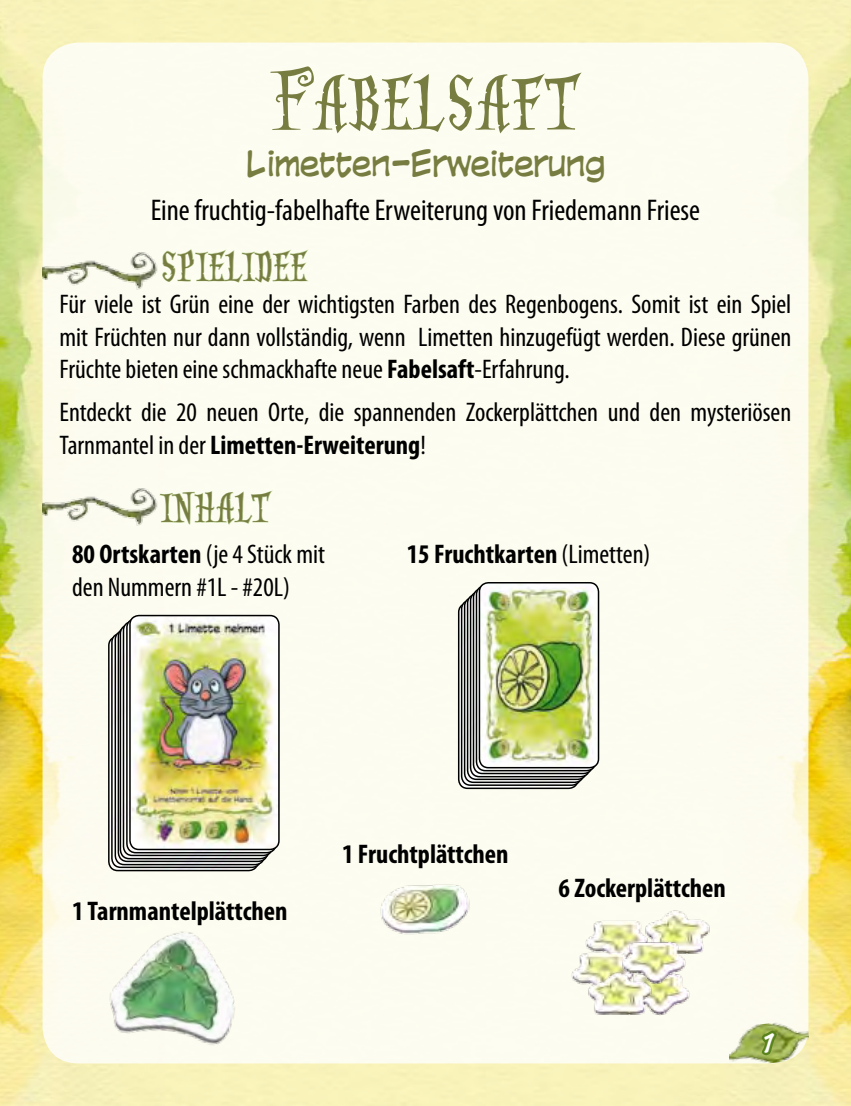
<style>
.page{position:relative;width:851px;height:1106px;background:#fff}
.page>*{position:absolute;margin:0;border:0;box-sizing:border-box;transform-origin:0 0}
.t1{font:78px "CC Altogether Ooky";letter-spacing:.05em;color:#777d40;scale:1.1 1}
.t2{font:42px "CC Altogether Ooky";letter-spacing:.05em;color:#777d40;scale:1.1 1}
.t3{font:33px "CC Comicrazy";color:#777d40}
.t4{font:condensed 30px "Myriad Pro";color:#000}
.t5{font:condensed 27px/32.4px "Myriad Pro";color:#000}
.t6{font:700 condensed 27px "Myriad Pro";color:#000}
.s1{font-family:"CC Altogether Ooky Capitals"}
.s2{font-weight:700}
.s3{font-weight:400}
</style>
<div class="page">
<img style="left:0;top:0;width:131px;height:1106px">
<img style="left:131px;top:0;width:719px;height:1106px">
<div style="left:43px;top:43px;width:765px;height:1020px;background:#fffef5;border-radius:36px"></div>
<img style="left:43px;top:252px;width:115px;height:38px">
<img style="left:43px;top:488px;width:115px;height:38px">
<img style="left:725px;top:1019px;width:86px;height:48px">
<div style="left:108px;top:636px;width:150px;height:235px;border:2px solid #000;border-radius:9px"></div>
<div style="left:111px;top:632px;width:150px;height:236px;border:2px solid #000;border-radius:9px"></div>
<div style="left:114px;top:630px;width:151px;height:235px;border:2px solid #000;border-radius:9px"></div>
<div style="left:118px;top:626px;width:150px;height:236px;border:2px solid #000;border-radius:9px"></div>
<div style="left:120px;top:624px;width:150px;height:235px;border:2px solid #000;border-radius:9px"></div>
<div style="left:123px;top:621px;width:150px;height:235px;border:2px solid #000;border-radius:9px"></div>
<div style="left:126px;top:618px;width:150px;height:235px;border:2px solid #000;border-radius:9px"></div>
<img style="left:130px;top:615px;width:149px;height:234px">
<div style="left:129px;top:615px;width:150px;height:235px;border:2px solid #000;border-radius:9px"></div>
<div style="left:458px;top:602px;width:120px;height:187px;border:2px solid #000;border-radius:9px"></div>
<div style="left:461px;top:599px;width:120px;height:187px;border:2px solid #000;border-radius:9px"></div>
<div style="left:464px;top:596px;width:120px;height:187px;border:2px solid #000;border-radius:9px"></div>
<div style="left:467px;top:593px;width:120px;height:187px;border:2px solid #000;border-radius:9px"></div>
<div style="left:469px;top:591px;width:121px;height:186px;border:2px solid #000;border-radius:9px"></div>
<div style="left:472px;top:588px;width:121px;height:186px;border:2px solid #000;border-radius:9px"></div>
<div style="left:475px;top:585px;width:121px;height:186px;border:2px solid #000;border-radius:9px"></div>
<img style="left:481px;top:582px;width:117px;height:185px">
<div style="left:478px;top:582px;width:121px;height:186px;border:2px solid #000;border-radius:9px"></div>
<img style="left:109px;top:931px;width:126px;height:115px">
<img style="left:380px;top:884px;width:90px;height:51px">
<img style="left:585px;top:920px;width:59px;height:31px">
<img style="left:571px;top:951px;width:50px;height:34px">
<img style="left:652px;top:984px;width:38px;height:31px">
<img style="left:644px;top:910px;width:66px;height:44px">
<img style="left:587px;top:971px;width:65px;height:44px">
<img style="left:621px;top:941px;width:65px;height:43px">
<svg style="left:162px;top:249px;width:147px;height:34px"></svg>
<svg style="left:159px;top:490px;width:114px;height:35px"></svg>
<svg style="left:759px;top:1027px;width:21px;height:30px"></svg>
<h1 class="t1" style="left:272px;top:64px;width:281px"><span class="s1">F</span>ABELSAFT</h1>
<p class="t3" style="left:246px;top:143px;width:360px">Limetten-Erweiterung</p>
<p class="t4" style="left:151px;top:191px;width:551px">Eine fruchtig-fabelhafte Erweiterung von Friedemann Friese</p>
<h2 class="t2" style="left:162px;top:245px;width:133px">SPIELIDEE</h2>
<p class="t5" style="left:60px;top:288px;width:733px;text-align:justify">Für viele ist Grün eine der wichtigsten Farben des Regenbogens. Somit ist ein Spiel mit Früchten nur dann vollständig, wenn Limetten hinzugefügt werden. Diese grünen Früchte bieten eine schmackhafte neue <span class="s2">Fabelsaft</span>-Erfahrung.</p>
<p class="t5" style="left:60px;top:396px;width:733px">Entdeckt die 20 neuen Orte, die spannenden Zockerplättchen und den mysteriösen<br>Tarnmantel in der <span class="s2">Limetten-Erweiterung</span>!</p>
<h2 class="t2" style="left:162px;top:487px;width:100px">INHALT</h2>
<p class="t5" style="left:72px;top:537px;width:254px"><span class="s2">80 Ortskarten</span> (je 4 Stück mit den Nummern #1L - #20L)</p>
<p class="t6" style="left:406px;top:537px;width:245px">15 Fruchtkarten <span class="s3">(Limetten)</span></p>
<p class="t6" style="left:72px;top:894px;width:217px">1 Tarnmantelplättchen</p>
<p class="t6" style="left:342px;top:837px;width:168px">1 Fruchtplättchen</p>
<p class="t6" style="left:558px;top:870px;width:169px">6 Zockerplättchen</p>
</div>
